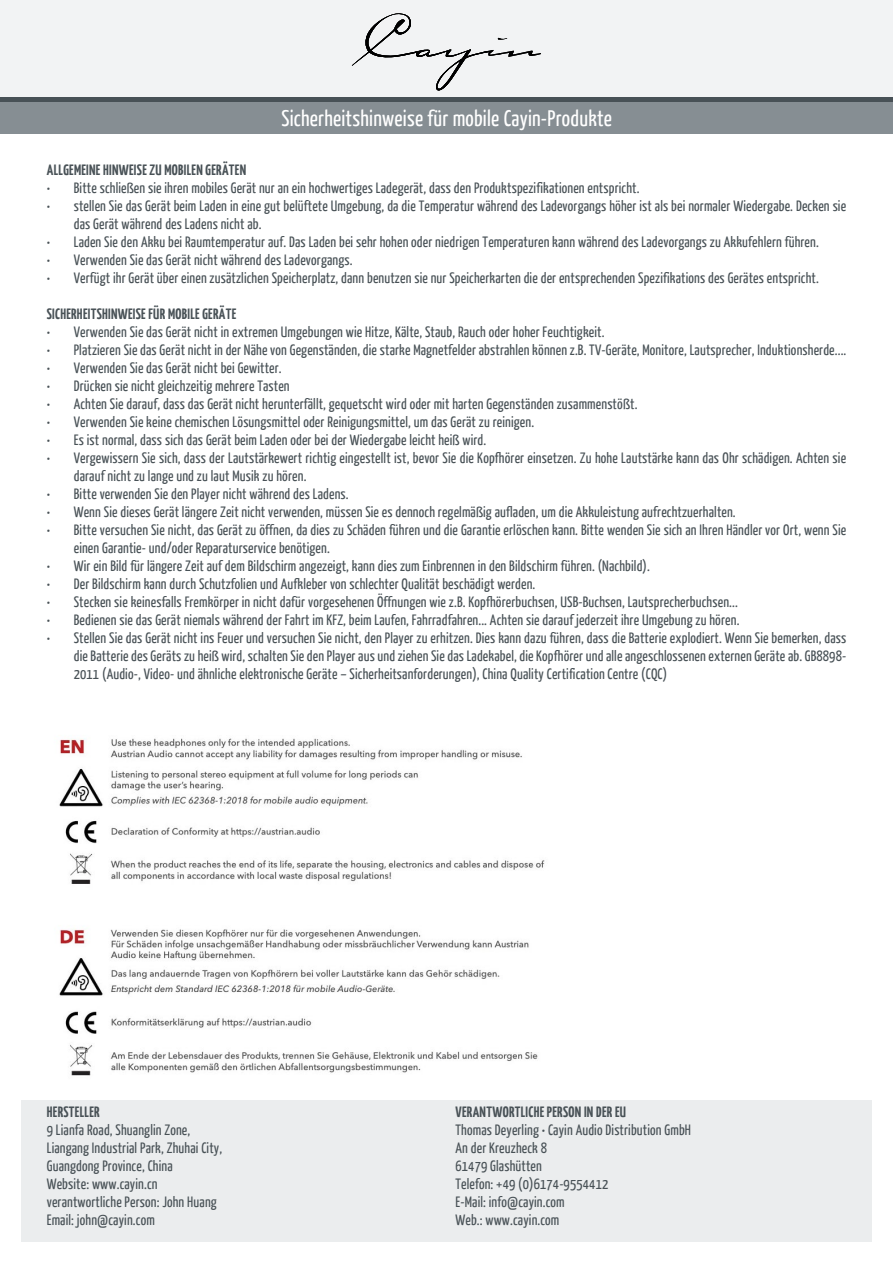
<style>
.page{position:relative;width:893px;height:1263px;background:#fff}
.page>*{position:absolute;margin:0;border:0;box-sizing:border-box;transform-origin:0 0}
.t1{font:22.5px "Yanone Kaffeesatz";letter-spacing:.01em;color:#fff}
.t2{font:15px/18px "Yanone Kaffeesatz";letter-spacing:.01em;color:#485156}
.t3{font:700 15px "Yanone Kaffeesatz";letter-spacing:.02em;color:#485156}
</style>
<div class="page">
<div style="left:0;top:0;width:893px;height:130px;background:#f2f3f4"></div>
<svg style="left:351px;top:13px;width:190px;height:77px"></svg>
<div style="left:0;top:100px;width:893px;height:34px;background:#868e93"></div>
<hr style="left:0;top:98px;width:893px;height:4px;background:#485156">
<div style="left:21px;top:1101px;width:851px;height:141px;background:#ebedee"></div>
<img style="left:59px;top:738px;width:486px;height:338px">
<h1 class="t1" style="left:281px;top:105px;width:332px">Sicherheitshinweise für mobile Cayin-Produkte</h1>
<p class="t3" style="left:47px;top:162px;width:201px">ALLGEMEINE HINWEISE ZU MOBILEN GERÄTEN</p>
<p class="t2" style="left:47px;top:179px;width:594px">• Bitte schließen sie ihren mobiles Gerät nur an ein hochwertiges Ladegerät, dass den Produktspezifikationen entspricht.</p>
<p class="t2" style="left:74px;top:197px;width:774px;text-indent:-27px">• stellen Sie das Gerät beim Laden in eine gut belüftete Umgebung, da die Temperatur während des Ladevorgangs höher ist als bei normaler Wiedergabe. Decken sie das Gerät während des Ladens nicht ab.</p>
<p class="t2" style="left:47px;top:233px;width:774px">• Laden Sie den Akku bei Raumtemperatur auf. Das Laden bei sehr hohen oder niedrigen Temperaturen kann während des Ladevorgangs zu Akkufehlern führen.</p>
<p class="t2" style="left:47px;top:251px;width:307px">• Verwenden Sie das Gerät nicht während des Ladevorgangs.</p>
<p class="t2" style="left:47px;top:269px;width:774px">• Verfügt ihr Gerät über einen zusätzlichen Speicherplatz, dann benutzen sie nur Speicherkarten die der entsprechenden Spezifikations des Gerätes entspricht.</p>
<p class="t3" style="left:47px;top:306px;width:191px">SICHERHEITSHINWEISE FÜR MOBILE GERÄTE</p>
<p class="t2" style="left:47px;top:323px;width:559px">• Verwenden Sie das Gerät nicht in extremen Umgebungen wie Hitze, Kälte, Staub, Rauch oder hoher Feuchtigkeit.</p>
<p class="t2" style="left:47px;top:341px;width:801px">• Platzieren Sie das Gerät nicht in der Nähe von Gegenständen, die starke Magnetfelder abstrahlen können z.B. TV-Geräte, Monitore, Lautsprecher, Induktionsherde....</p>
<p class="t2" style="left:47px;top:359px;width:236px">• Verwenden Sie das Gerät nicht bei Gewitter.</p>
<p class="t2" style="left:47px;top:377px;width:244px">• Drücken sie nicht gleichzeitig mehrere Tasten</p>
<p class="t2" style="left:47px;top:395px;width:592px">• Achten Sie darauf, dass das Gerät nicht herunterfällt, gequetscht wird oder mit harten Gegenständen zusammenstößt.</p>
<p class="t2" style="left:47px;top:413px;width:489px">• Verwenden Sie keine chemischen Lösungsmittel oder Reinigungsmittel, um das Gerät zu reinigen.</p>
<p class="t2" style="left:47px;top:431px;width:441px">• Es ist normal, dass sich das Gerät beim Laden oder bei der Wiedergabe leicht heiß wird.</p>
<p class="t2" style="left:74px;top:449px;width:774px;text-indent:-27px">• Vergewissern Sie sich, dass der Lautstärkewert richtig eingestellt ist, bevor Sie die Kopfhörer einsetzen. Zu hohe Lautstärke kann das Ohr schädigen. Achten sie darauf nicht zu lange und zu laut Musik zu hören.</p>
<p class="t2" style="left:47px;top:485px;width:303px">• Bitte verwenden Sie den Player nicht während des Ladens.</p>
<p class="t2" style="left:47px;top:503px;width:690px">• Wenn Sie dieses Gerät längere Zeit nicht verwenden, müssen Sie es dennoch regelmäßig aufladen, um die Akkuleistung aufrechtzuerhalten.</p>
<p class="t2" style="left:74px;top:521px;width:774px;text-indent:-27px">• Bitte versuchen Sie nicht, das Gerät zu öffnen, da dies zu Schäden führen und die Garantie erlöschen kann. Bitte wenden Sie sich an Ihren Händler vor Ort, wenn Sie einen Garantie- und/oder Reparaturservice benötigen.</p>
<p class="t2" style="left:47px;top:557px;width:605px">• Wir ein Bild für längere Zeit auf dem Bildschirm angezeigt, kann dies zum Einbrennen in den Bildschirm führen. (Nachbild).</p>
<p class="t2" style="left:47px;top:575px;width:490px">• Der Bildschirm kann durch Schutzfolien und Aufkleber von schlechter Qualität beschädigt werden.</p>
<p class="t2" style="left:47px;top:593px;width:692px">• Stecken sie keinesfalls Fremkörper in nicht dafür vorgesehenen Öffnungen wie z.B. Kopfhörerbuchsen, USB-Buchsen, Lautsprecherbuchsen...</p>
<p class="t2" style="left:47px;top:611px;width:694px">• Bedienen sie das Gerät niemals während der Fahrt im KFZ, beim Laufen, Fahrradfahren... Achten sie darauf jederzeit ihre Umgebung zu hören.</p>
<p class="t2" style="left:74px;top:629px;width:774px;text-align:justify;text-indent:-27px">• Stellen Sie das Gerät nicht ins Feuer und versuchen Sie nicht, den Player zu erhitzen. Dies kann dazu führen, dass die Batterie explodiert. Wenn Sie bemerken, dass die Batterie des Geräts zu heiß wird, schalten Sie den Player aus und ziehen Sie das Ladekabel, die Kopfhörer und alle angeschlossenen externen Geräte ab. GB8898- 2011 (Audio-, Video- und ähnliche elektronische Geräte – Sicherheitsanforderungen), China Quality Certification Centre (CQC)</p>
<p class="t3" style="left:47px;top:1103px;width:54px">HERSTELLER</p>
<p class="t2" style="left:47px;top:1121px;width:177px">9 Lianfa Road, Shuanglin Zone,<br>Liangang Industrial Park, Zhuhai City,<br>Guangdong Province, China<br>Website: www.cayin.cn verantwortliche Person: John Huang<br>Email: john@cayin.com</p>
<p class="t3" style="left:456px;top:1103px;width:172px">VERANTWORTLICHE PERSON IN DER EU</p>
<p class="t2" style="left:455px;top:1121px;width:237px">Thomas Deyerling • Cayin Audio Distribution GmbH<br>An der Kreuzheck 8<br>61479 Glashütten<br>Telefon: +49 (0)6174-9554412<br>E-Mail: info@cayin.com<br>Web.: www.cayin.com</p>
</div>
